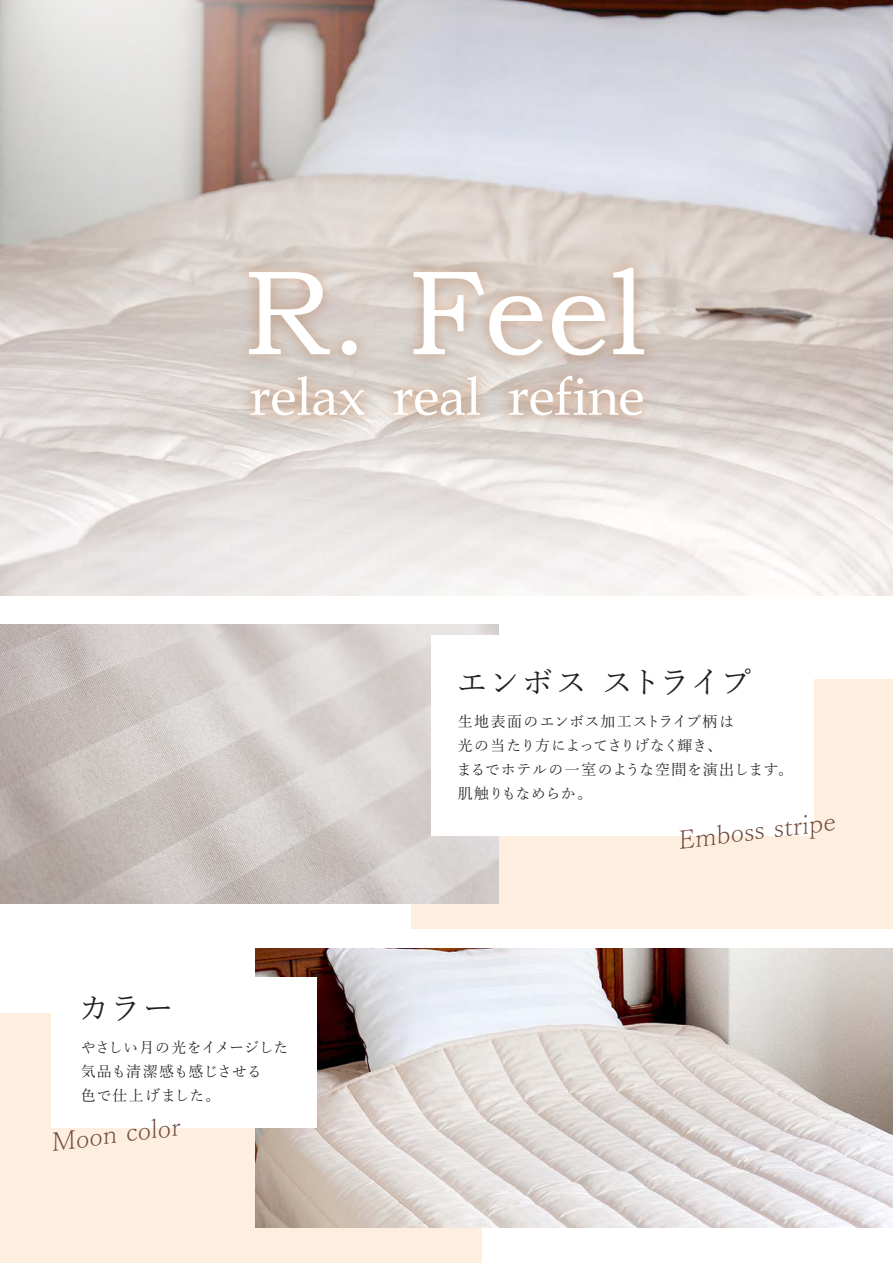
<style>
.page{position:relative;width:893px;height:1263px;background:#fff}
.page>*{position:absolute;margin:0;border:0;box-sizing:border-box;transform-origin:0 0}
.t1{font:31.5px "Yu Mincho";letter-spacing:-.02em;color:#231f20}
.t2{font:31.5px "Yu Mincho";color:#231f20}
.t3{font:300 25.35px "Yu Mincho";color:#704a3b;scale:1.04 1}
.t4{font:15px/24px "Yu Mincho";letter-spacing:.01em;color:#231f20}
</style>
<div class="page">
<div style="left:0;top:1014px;width:482px;height:249px;background:#feeee0"></div>
<div style="left:411px;top:679px;width:482px;height:250px;background:#feeee0"></div>
<img style="left:0;top:0;width:893px;height:595px">
<svg style="left:0;top:0;width:831px;height:353px;background:#cfcac9"></svg>
<img style="left:0;top:625px;width:498px;height:279px">
<img style="left:255px;top:948px;width:638px;height:279px">
<img style="left:228px;top:246px;width:438px;height:191px">
<img style="left:247px;top:265px;width:399px;height:152px">
<svg style="left:251px;top:376px;width:114px;height:39px"></svg>
<svg style="left:393px;top:376px;width:87px;height:39px"></svg>
<svg style="left:509px;top:376px;width:134px;height:39px"></svg>
<svg style="left:249px;top:272px;width:81px;height:82px"></svg>
<svg style="left:342px;top:340px;width:15px;height:15px"></svg>
<svg style="left:414px;top:272px;width:129px;height:83px"></svg>
<svg style="left:552px;top:296px;width:53px;height:59px"></svg>
<svg style="left:613px;top:268px;width:31px;height:86px"></svg>
<div style="left:52px;top:977px;width:265px;height:150px;background:#fff"></div>
<div style="left:431px;top:635px;width:382px;height:200px;background:#fff"></div>
<h1 class="t2" style="left:78px;top:979px;width:97px">カラー</h1>
<p class="t4" style="left:80px;top:1034px;width:210px">やさしい月の光をイメージした気品も清潔感も感じさせる<br>色で仕上げました。</p>
<h2 class="t3" style="left:48px;top:1119px;width:126px;rotate:-7deg">Moon color</h2>
<h1 class="t1" style="left:456px;top:653px;width:297px">エンボス ストライプ</h1>
<p class="t4" style="left:457px;top:708px;width:338px">生地表面のエンボス加工ストライプ柄は<br>光の当たり方によってさりげなく輝き、<br>まるでホテルの一室のような空間を演出します。肌触りもなめらか。</p>
<h2 class="t3" style="left:675px;top:817px;width:153px;rotate:-7deg">Emboss stripe</h2>
</div>
